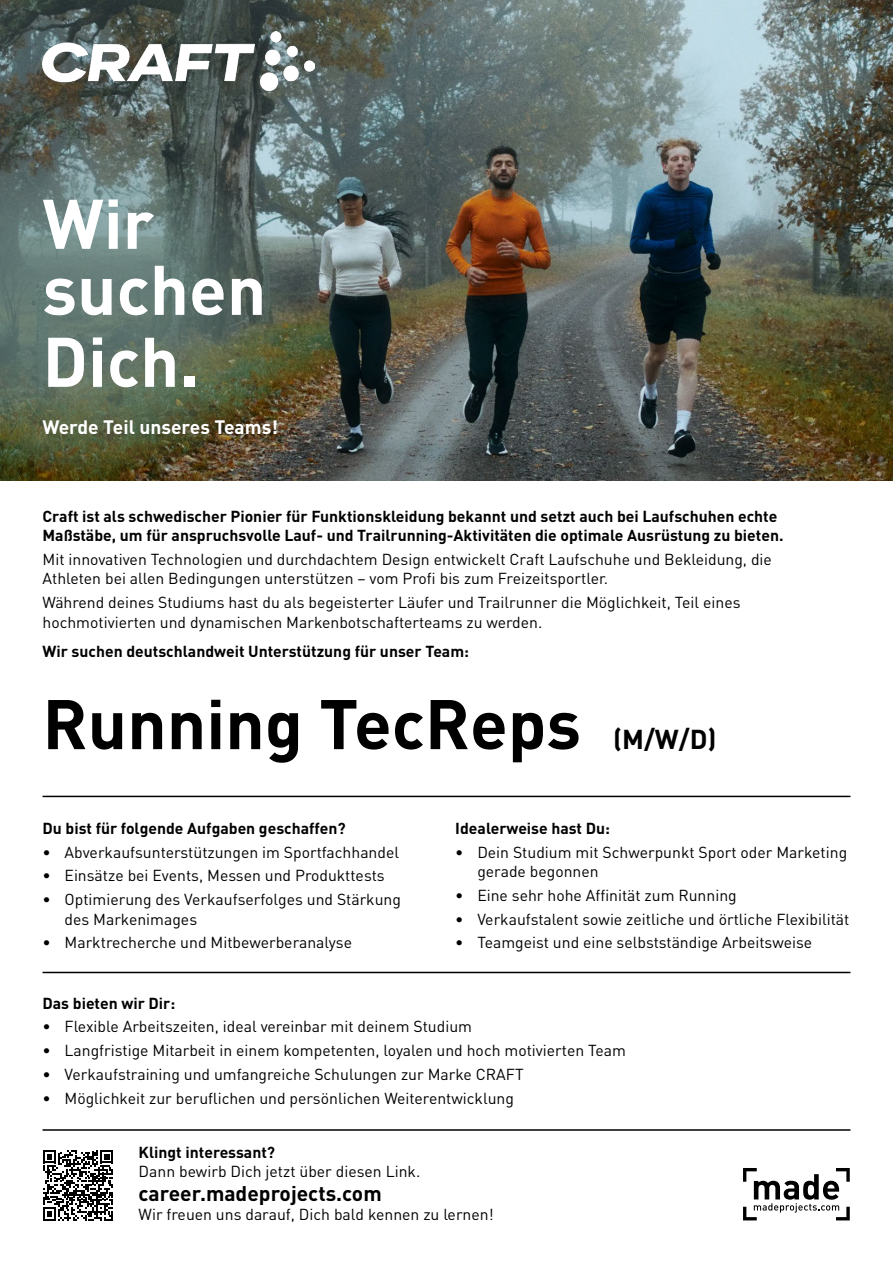
<style>
.page{position:relative;width:893px;height:1263px;background:#fff}
.page>*{position:absolute;margin:0;border:0;box-sizing:border-box;transform-origin:0 0}
.t1{font:700 69px "DIN Pro";color:#000}
.t2{font:700 69px/66px "DIN Pro";color:#fff}
.t3{font:700 27px "DIN Pro";color:#000}
.t4{font:700 21px "DIN Pro";color:#000}
.t5{font:700 19.2px "DIN Pro";color:#fff}
.t6{font:15.75px/19.5px "DIN Pro";color:#000}
.t7{font:700 15.75px/19.5px "DIN Pro";color:#000}
</style>
<div class="page">
<img style="left:0;top:0;width:893px;height:480px">
<svg style="left:0;top:154px;width:298px;height:321px"></svg>
<hr style="left:43px;top:1129px;width:807px;height:2px;background:#000">
<hr style="left:43px;top:972px;width:807px;height:1px;background:#000">
<hr style="left:43px;top:796px;width:807px;height:1px;background:#000">
<svg style="left:743px;top:1168px;width:107px;height:52px"></svg>
<svg style="left:43px;top:1150px;width:70px;height:70px"></svg>
<div style="left:0;top:0;width:377px;height:154px;background:#000;opacity:.23"></div>
<img style="left:43px;top:32px;width:271px;height:58px">
<h1 class="t2" style="left:43px;top:188px;width:225px">Wir suchen</h1>
<h1 class="t2" style="left:43px;top:326px;width:158px">Dich.</h1>
<p class="t5" style="left:43px;top:414px;width:237px">Werde Teil unseres Teams!</p>
<p class="t7" style="left:43px;top:505px;width:742px">Craft ist als schwedischer Pionier für Funktionskleidung bekannt und setzt auch bei Laufschuhen echte<br>Maßstäbe, um für anspruchsvolle Lauf- und Trailrunning-Aktivitäten die optimale Ausrüstung zu bieten.</p>
<p class="t6" style="left:43px;top:549px;width:731px">Mit innovativen Technologien und durchdachtem Design entwickelt Craft Laufschuhe und Bekleidung, die<br>Athleten bei allen Bedingungen unterstützen – vom Profi bis zum Freizeitsportler.</p>
<p class="t6" style="left:43px;top:592px;width:699px">Während deines Studiums hast du als begeisterter Läufer und Trailrunner die Möglichkeit, Teil eines hochmotivierten und dynamischen Markenbotschafterteams zu werden.</p>
<p class="t7" style="left:43px;top:641px;width:428px">Wir suchen deutschlandweit Unterstützung für unser Team:</p>
<h1 class="t1" style="left:43px;top:677px;width:540px">Running TecReps</h1>
<h2 class="t3" style="left:613px;top:721px;width:105px">(M/W/D)</h2>
<p class="t7" style="left:43px;top:818px;width:305px">Du bist für folgende Aufgaben geschaffen?</p>
<p class="t6" style="left:43px;top:841px;width:358px">• Abverkaufsunterstützungen im Sportfachhandel</p>
<p class="t6" style="left:43px;top:865px;width:344px">• Einsätze bei Events, Messen und Produkttests</p>
<p class="t6" style="left:65px;top:889px;width:338px;text-indent:-22px">• Optimierung des Verkaufserfolges und Stärkung des Markenimages</p>
<p class="t6" style="left:43px;top:932px;width:311px">• Marktrecherche und Mitbewerberanalyse</p>
<p class="t7" style="left:455px;top:818px;width:156px">Idealerweise hast Du:</p>
<p class="t6" style="left:477px;top:841px;width:371px;text-indent:-22px">• Dein Studium mit Schwerpunkt Sport oder Marketing gerade begonnen</p>
<p class="t6" style="left:455px;top:885px;width:283px">• Eine sehr hohe Affinität zum Running</p>
<p class="t6" style="left:455px;top:908px;width:396px">• Verkaufstalent sowie zeitliche und örtliche Flexibilität</p>
<p class="t6" style="left:455px;top:932px;width:358px">• Teamgeist und eine selbstständige Arbeitsweise</p>
<p class="t7" style="left:43px;top:992px;width:134px">Das bieten wir Dir:</p>
<p class="t6" style="left:43px;top:1016px;width:431px">• Flexible Arbeitszeiten, ideal vereinbar mit deinem Studium</p>
<p class="t6" style="left:43px;top:1040px;width:585px">• Langfristige Mitarbeit in einem kompetenten, loyalen und hoch motivierten Team</p>
<p class="t6" style="left:43px;top:1064px;width:483px">• Verkaufstraining und umfangreiche Schulungen zur Marke CRAFT</p>
<p class="t6" style="left:43px;top:1087px;width:473px">• Möglichkeit zur beruflichen und persönlichen Weiterentwicklung</p>
<p class="t7" style="left:139px;top:1141px;width:138px">Klingt interessant?</p>
<p class="t6" style="left:139px;top:1161px;width:283px">Dann bewirb Dich jetzt über diesen Link.</p>
<h3 class="t4" style="left:139px;top:1179px;width:245px">career.madeprojects.com</h3>
<p class="t6" style="left:139px;top:1204px;width:357px">Wir freuen uns darauf, Dich bald kennen zu lernen!</p>
</div>
